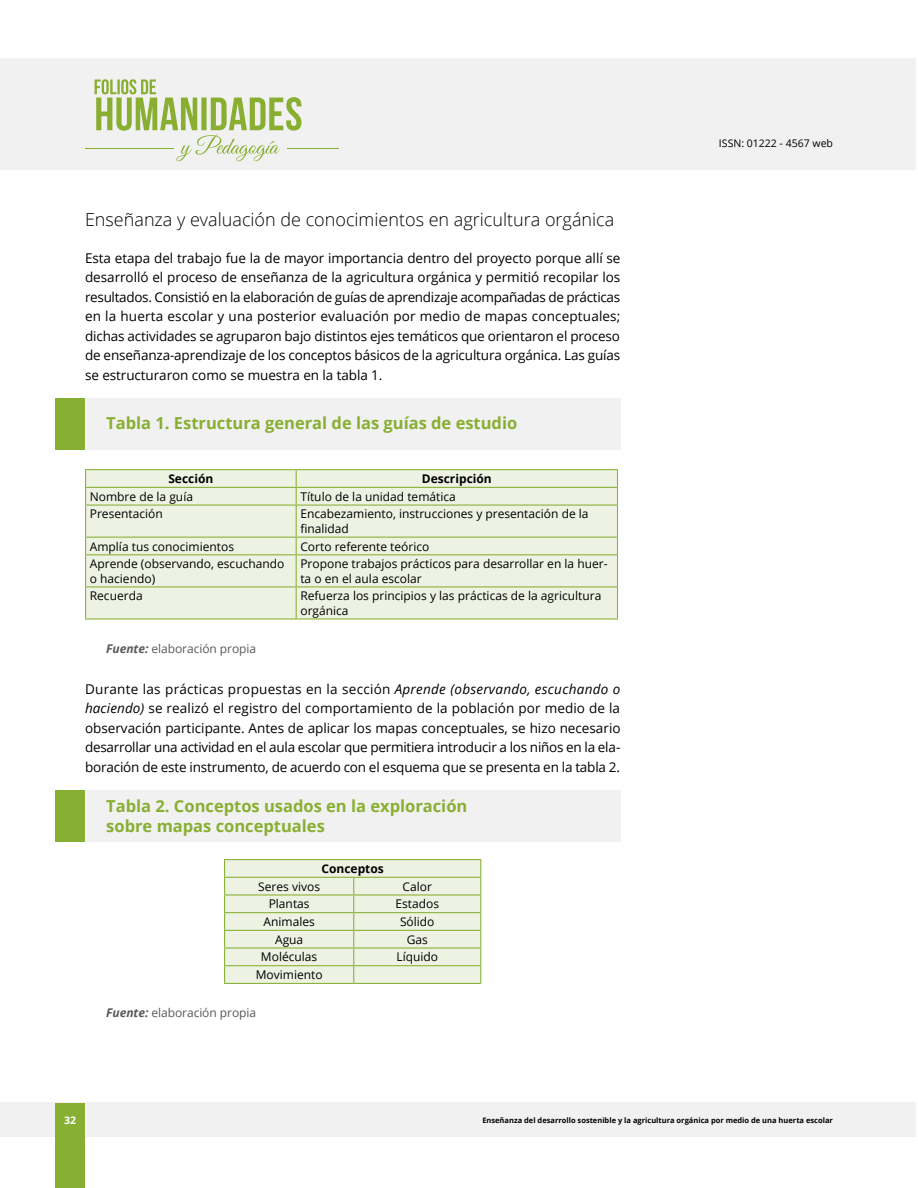
<style>
.page{position:relative;width:918px;height:1188px;background:#fff}
.page>*{position:absolute;margin:0;border:0;box-sizing:border-box;transform-origin:0 0}
.t1{font:300 18px "Open Sans";color:#000}
.t2{font:700 16.5px/19.5px "Open Sans";color:#88af31}
.t3{font:13.5px/19.5px "Open Sans";letter-spacing:-.01em;color:#000;text-align:justify}
.t4{font:12px/14.4px "Open Sans";color:#000}
.t5{font:12px "Open Sans";letter-spacing:-.005em;color:#58595b}
.t6{font:700 12px "Open Sans";color:#000}
.t7{font:10.5px "Open Sans";color:#000}
.t8{font:700 10.5px "Open Sans";color:#fff}
.t9{font:700 7.5px "Open Sans";color:#000}
.s1{font-weight:700;font-style:italic}
.s2{font-style:italic}
</style>
<div class="page">
<div style="left:0;top:1103px;width:916px;height:34px;background:#f1f1f2"></div>
<div style="left:0;top:58px;width:916px;height:112px;background:#f1f1f2"></div>
<div style="left:55px;top:1103px;width:30px;height:85px;background:#88af31"></div>
<svg style="left:95px;top:79px;width:207px;height:82px"></svg>
<hr style="left:85px;top:148px;width:88px;height:1px;background:#88af31">
<hr style="left:287px;top:148px;width:52px;height:1px;background:#88af31">
<div style="left:55px;top:398px;width:565px;height:51px;background:#f1f1f2"></div>
<div style="left:55px;top:791px;width:565px;height:51px;background:#f1f1f2"></div>
<div style="left:55px;top:398px;width:30px;height:51px;background:#88af31"></div>
<div style="left:55px;top:791px;width:30px;height:51px;background:#88af31"></div>
<div style="left:86px;top:470px;width:531px;height:148px;background:#edf2e3"></div>
<hr style="left:85px;top:469px;width:211px;height:1px;background:#88af31">
<hr style="left:296px;top:469px;width:322px;height:1px;background:#88af31">
<hr style="left:85px;top:487px;width:211px;height:1px;background:#88af31">
<svg style="left:85px;top:470px;width:1px;height:35px"></svg>
<hr style="left:296px;top:487px;width:322px;height:1px;background:#88af31">
<svg style="left:296px;top:470px;width:1px;height:35px"></svg>
<svg style="left:617px;top:470px;width:1px;height:35px"></svg>
<hr style="left:85px;top:505px;width:211px;height:1px;background:#88af31">
<hr style="left:85px;top:506px;width:1px;height:31px;background:#88af31">
<hr style="left:296px;top:505px;width:322px;height:1px;background:#88af31">
<hr style="left:296px;top:506px;width:1px;height:31px;background:#88af31">
<hr style="left:617px;top:506px;width:1px;height:31px;background:#88af31">
<hr style="left:85px;top:537px;width:211px;height:1px;background:#88af31">
<svg style="left:85px;top:538px;width:1px;height:16px"></svg>
<hr style="left:296px;top:537px;width:322px;height:1px;background:#88af31">
<svg style="left:296px;top:538px;width:1px;height:16px"></svg>
<svg style="left:617px;top:538px;width:1px;height:16px"></svg>
<hr style="left:85px;top:554px;width:211px;height:1px;background:#88af31">
<hr style="left:85px;top:555px;width:1px;height:31px;background:#88af31">
<hr style="left:296px;top:554px;width:322px;height:1px;background:#88af31">
<hr style="left:296px;top:555px;width:1px;height:31px;background:#88af31">
<hr style="left:617px;top:555px;width:1px;height:31px;background:#88af31">
<hr style="left:85px;top:586px;width:211px;height:1px;background:#88af31">
<hr style="left:85px;top:587px;width:1px;height:31px;background:#88af31">
<hr style="left:296px;top:586px;width:322px;height:1px;background:#88af31">
<hr style="left:296px;top:587px;width:1px;height:31px;background:#88af31">
<hr style="left:617px;top:587px;width:1px;height:31px;background:#88af31">
<hr style="left:85px;top:618px;width:211px;height:2px;background:#88af31">
<hr style="left:296px;top:618px;width:322px;height:2px;background:#88af31">
<hr style="left:224px;top:859px;width:130px;height:1px;background:#88af31">
<hr style="left:354px;top:859px;width:127px;height:1px;background:#88af31">
<svg style="left:224px;top:860px;width:257px;height:123px;background:#e6edd7"></svg>
<hr style="left:224px;top:983px;width:130px;height:1px;background:#88af31">
<hr style="left:354px;top:983px;width:127px;height:1px;background:#88af31">
<h1 class="t1" style="left:85px;top:208px;width:531px">Enseñanza y evaluación de conocimientos en agricultura orgánica</h1>
<p class="t3" style="left:85px;top:248px;width:537px">Esta etapa del trabajo fue la de mayor importancia dentro del proyecto porque allí se desarrolló el proceso de enseñanza de la agricultura orgánica y permitió recopilar los resultados. Consistió en la elaboración de guías de aprendizaje acompañadas de prácticas en la huerta escolar y una posterior evaluación por medio de mapas conceptuales; dichas actividades se agruparon bajo distintos ejes temáticos que orientaron el proceso de enseñanza-aprendizaje de los conceptos básicos de la agricultura orgánica. Las guías se estructuraron como se muestra en la tabla 1.</p>
<p class="t2" style="left:106px;top:413px;width:413px">Tabla 1. Estructura general de las guías de estudio</p>
<p class="t6" style="left:168px;top:470px;width:47px">Sección</p>
<p class="t6" style="left:422px;top:470px;width:71px">Descripción</p>
<p class="t4" style="left:90px;top:489px;width:105px">Nombre de la guía</p>
<p class="t4" style="left:300px;top:489px;width:157px">Título de la unidad temática</p>
<p class="t4" style="left:90px;top:507px;width:74px">Presentación</p>
<p class="t4" style="left:300px;top:507px;width:290px">Encabezamiento, instrucciones y presentación de la finalidad</p>
<p class="t4" style="left:90px;top:539px;width:146px">Amplía tus conocimientos</p>
<p class="t4" style="left:300px;top:539px;width:130px">Corto referente teórico</p>
<p class="t4" style="left:90px;top:556px;width:196px">Aprende (observando, escuchando o haciendo)</p>
<p class="t4" style="left:300px;top:556px;width:309px">Propone trabajos prácticos para desarrollar en la huer&shy;ta o en el aula escolar</p>
<p class="t4" style="left:90px;top:589px;width:54px">Recuerda</p>
<p class="t4" style="left:300px;top:589px;width:302px">Refuerza los principios y las prácticas de la agricultura orgánica</p>
<p class="t5" style="left:106px;top:640px;width:151px"><span class="s1">Fuente:</span> elaboración propia</p>
<p class="t3" style="left:85px;top:679px;width:537px">Durante las prácticas propuestas en la sección <span class="s2">Aprende (observando, escuchando o haciendo)</span> se realizó el registro del comportamiento de la población por medio de la observación participante. Antes de aplicar los mapas conceptuales, se hizo necesario desarrollar una actividad en el aula escolar que permitiera introducir a los niños en la ela&shy;boración de este instrumento, de acuerdo con el esquema que se presenta en la tabla 2.</p>
<p class="t2" style="left:106px;top:796px;width:363px">Tabla 2. Conceptos usados en la exploración sobre mapas conceptuales</p>
<p class="t6" style="left:321px;top:860px;width:64px">Conceptos</p>
<p class="t4" style="left:258px;top:879px;width:63px">Seres vivos</p>
<p class="t4" style="left:403px;top:879px;width:31px">Calor</p>
<p class="t4" style="left:269px;top:897px;width:42px">Plantas</p>
<p class="t4" style="left:395px;top:897px;width:45px">Estados</p>
<p class="t4" style="left:264px;top:914px;width:53px">Animales</p>
<p class="t4" style="left:400px;top:914px;width:36px">Sólido</p>
<p class="t4" style="left:275px;top:932px;width:30px">Agua</p>
<p class="t4" style="left:407px;top:932px;width:23px">Gas</p>
<p class="t4" style="left:261px;top:950px;width:58px">Moléculas</p>
<p class="t4" style="left:396px;top:950px;width:43px">Líquido</p>
<p class="t4" style="left:256px;top:967px;width:68px">Movimiento</p>
<p class="t5" style="left:106px;top:1005px;width:151px"><span class="s1">Fuente:</span> elaboración propia</p>
<p class="t7" style="left:719px;top:136px;width:116px">ISSN: 01222 - 4567 web</p>
<p class="t8" style="left:64px;top:1112px;width:13px">32</p>
<p class="t9" style="left:482px;top:1115px;width:352px">Enseñanza del desarrollo sostenible y la agricultura orgánica por medio de una huerta escolar</p>
</div>
